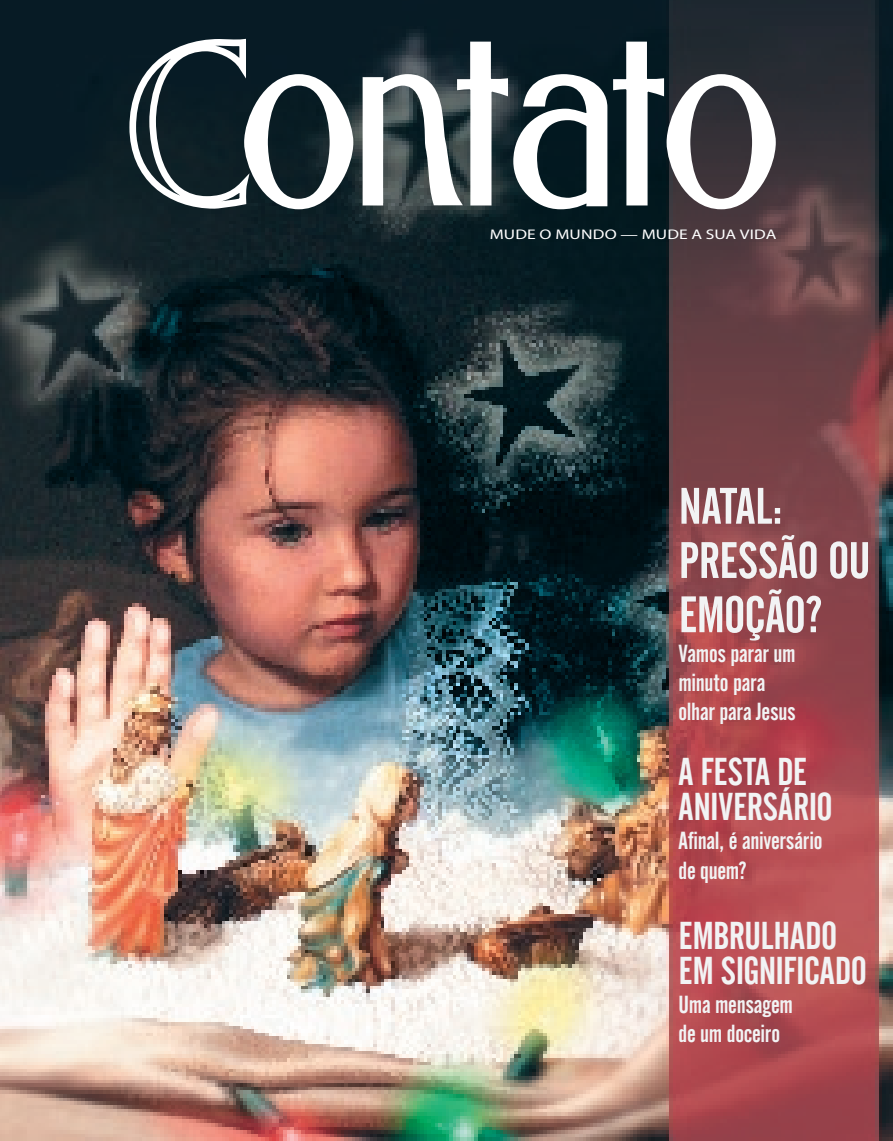
<style>
.page{position:relative;width:893px;height:1141px;background:#fff}
.page>*{position:absolute;margin:0;border:0;box-sizing:border-box;transform-origin:0 0}
.t1{font:200.72px "Gabriel";color:#fff}
.t2{font:50.75px/54.2px "Alternate Gothic No 2 BT";letter-spacing:-.01em;color:#f2f3f4}
.t3{font:38.5px/35px "Alternate Gothic No 2 BT";letter-spacing:-.01em;color:#f2f3f4}
.t4{font:24.5px/29.4px "Alternate Gothic No 2 BT";letter-spacing:-.015em;color:#f2f3f4}
.t5{font:14px "Myriad";letter-spacing:.01em;color:#fff;scale:1.25 1}
</style>
<div class="page">
<img style="left:0;top:0;width:892px;height:1141px">
<svg style="left:126px;top:35px;width:653px;height:178px"></svg>
<h1 class="t1" style="left:243px;top:-7px;width:538px">ONTATO</h1>
<p class="t5" style="left:490px;top:228px;width:231px">MUDE O MUNDO — MUDE A SUA VIDA</p>
<h2 class="t2" style="left:679px;top:480px;width:193px">NATAL:<br>PRESSÃO OU<br>EMOÇÃO?</h2>
<p class="t4" style="left:679px;top:639px;width:118px">Vamos parar um minuto para olhar para Jesus</p>
<h3 class="t3" style="left:679px;top:754px;width:156px">A FESTA DE<br>ANIVERSÁRIO</h3>
<p class="t4" style="left:679px;top:826px;width:145px">Afinal, é aniversário de quem?</p>
<h3 class="t3" style="left:679px;top:918px;width:190px">EMBRULHADO<br>EM SIGNIFICADO</h3>
<p class="t4" style="left:679px;top:990px;width:116px">Uma mensagem de um doceiro</p>
</div>
